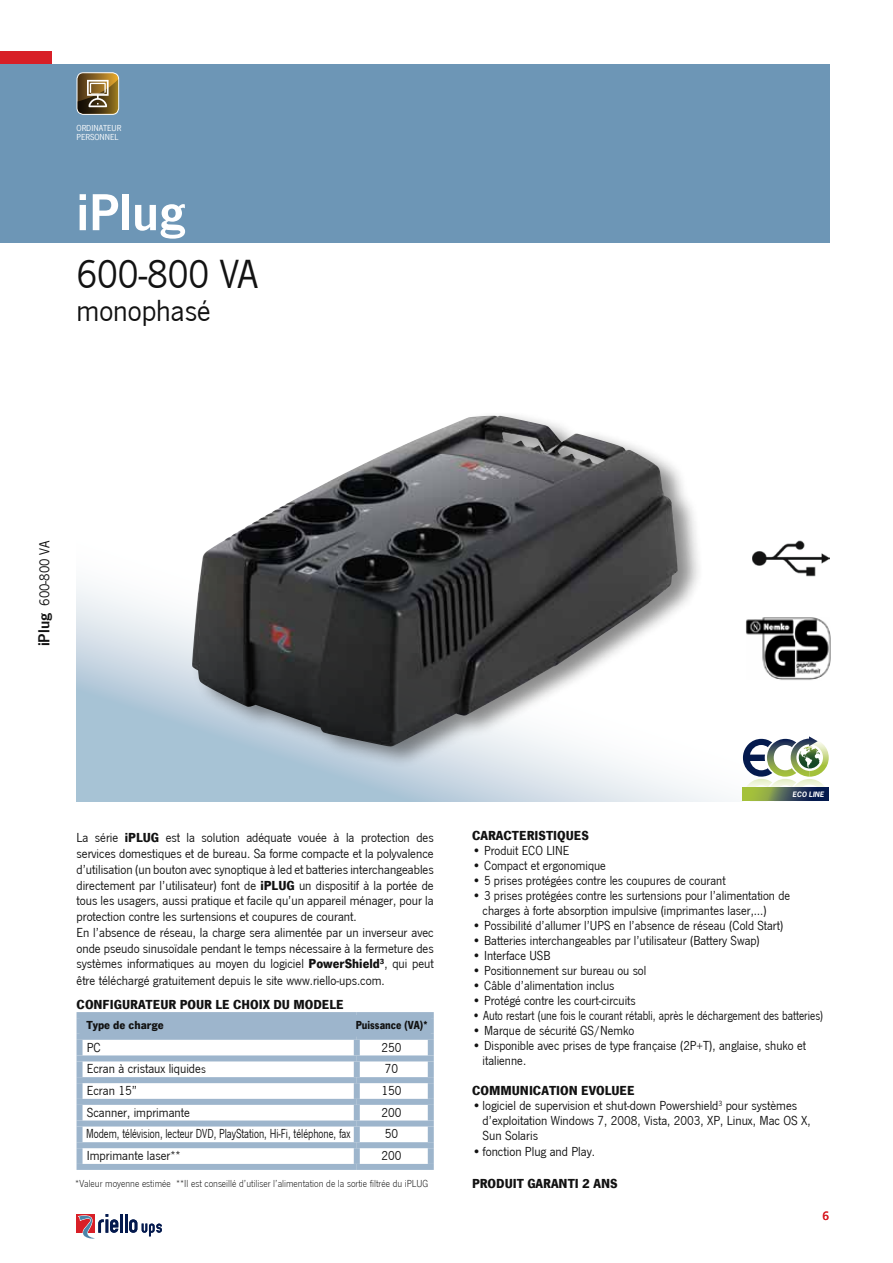
<style>
.page{position:relative;width:893px;height:1263px;background:#fff}
.page>*{position:absolute;margin:0;border:0;box-sizing:border-box;transform-origin:0 0}
.t1{font:600 54px "News Got T";color:#fff}
.t2{font:42px "News Got T";color:#121212}
.t3{font:31.5px "News Got T";color:#121212}
.t4{font:15px "News Got T";color:#121212}
.t5{font:13.5px/15.9px "News Got T";color:#121212}
.t6{font:700 13.5px "News Got T";color:#121212}
.t7{font:13.5px "News Got T";color:#121212;scale:.9 1}
.t8{font:13.5px "News Got T";color:#121212;scale:.83 1}
.t9{font:700 12px "News Got T";color:#121212;scale:.9 1}
.t10{font:700 12px "News Got T";color:#121212}
.t11{font:12px "Frutiger";color:#d81f27}
.t12{font:10.5px "News Got T Ligh";color:#121212}
.t13{font:9px/9px "News Got T";color:#fff}
.t14{font:italic 700 7.05px "News Gothic";color:#fff}
.s1{font-weight:600;font-size:16.5px}
.s2{font-weight:700}
.s3{font-size:12px}
</style>
<div class="page">
<svg style="left:77px;top:554px;width:738px;height:247px"></svg>
<div style="left:190px;top:410px;width:513px;height:358px;background:#121212;opacity:.49"></div>
<img style="left:192px;top:416px;width:486px;height:331px">
<img style="left:743px;top:602px;width:88px;height:90px">
<div style="left:0;top:64px;width:829px;height:178px;background:#6d96b6"></div>
<div style="left:0;top:51px;width:51px;height:13px;background:#d81f27"></div>
<hr style="left:120px;top:1214px;width:3px;height:19px;background:#041a4e">
<svg style="left:125px;top:1214px;width:37px;height:22px"></svg>
<svg style="left:77px;top:1214px;width:41px;height:25px"></svg>
<svg style="left:743px;top:736px;width:86px;height:65px"></svg>
<svg style="left:743px;top:788px;width:85px;height:12px"></svg>
<img style="left:753px;top:540px;width:76px;height:36px">
<div style="left:77px;top:72px;width:42px;height:43px;border:1px solid #fff;border-radius:6px"></div>
<svg style="left:77px;top:73px;width:42px;height:41px;background:#867045"></svg>
<div style="left:83px;top:1018px;width:345px;height:16px;background:#9db5cc"></div>
<svg style="left:83px;top:1040px;width:345px;height:124px"></svg>
<div style="left:77px;top:1012px;width:280px;height:6px;background:#9db5cc"></div>
<div style="left:77px;top:1018px;width:6px;height:16px;background:#9db5cc"></div>
<div style="left:357px;top:1012px;width:77px;height:6px;background:#9db5cc"></div>
<div style="left:354px;top:1018px;width:6px;height:16px;background:#9db5cc"></div>
<div style="left:428px;top:1018px;width:6px;height:16px;background:#9db5cc"></div>
<div style="left:77px;top:1034px;width:280px;height:6px;background:#9db5cc"></div>
<div style="left:77px;top:1040px;width:6px;height:15px;background:#9db5cc"></div>
<div style="left:357px;top:1034px;width:77px;height:6px;background:#9db5cc"></div>
<div style="left:354px;top:1040px;width:6px;height:15px;background:#9db5cc"></div>
<div style="left:428px;top:1040px;width:6px;height:15px;background:#9db5cc"></div>
<div style="left:77px;top:1055px;width:280px;height:6px;background:#9db5cc"></div>
<div style="left:77px;top:1061px;width:6px;height:16px;background:#9db5cc"></div>
<div style="left:357px;top:1055px;width:77px;height:6px;background:#9db5cc"></div>
<div style="left:354px;top:1061px;width:6px;height:16px;background:#9db5cc"></div>
<div style="left:428px;top:1061px;width:6px;height:16px;background:#9db5cc"></div>
<div style="left:77px;top:1077px;width:280px;height:6px;background:#9db5cc"></div>
<div style="left:77px;top:1083px;width:6px;height:16px;background:#9db5cc"></div>
<div style="left:357px;top:1077px;width:77px;height:6px;background:#9db5cc"></div>
<div style="left:354px;top:1083px;width:6px;height:16px;background:#9db5cc"></div>
<div style="left:428px;top:1083px;width:6px;height:16px;background:#9db5cc"></div>
<div style="left:77px;top:1099px;width:280px;height:6px;background:#9db5cc"></div>
<div style="left:77px;top:1105px;width:6px;height:15px;background:#9db5cc"></div>
<div style="left:357px;top:1099px;width:77px;height:6px;background:#9db5cc"></div>
<div style="left:354px;top:1105px;width:6px;height:15px;background:#9db5cc"></div>
<div style="left:428px;top:1105px;width:6px;height:15px;background:#9db5cc"></div>
<div style="left:77px;top:1120px;width:280px;height:6px;background:#9db5cc"></div>
<div style="left:77px;top:1126px;width:6px;height:16px;background:#9db5cc"></div>
<div style="left:357px;top:1120px;width:77px;height:6px;background:#9db5cc"></div>
<div style="left:354px;top:1126px;width:6px;height:16px;background:#9db5cc"></div>
<div style="left:428px;top:1126px;width:6px;height:16px;background:#9db5cc"></div>
<div style="left:77px;top:1142px;width:280px;height:6px;background:#9db5cc"></div>
<div style="left:77px;top:1148px;width:6px;height:16px;background:#9db5cc"></div>
<div style="left:357px;top:1142px;width:77px;height:6px;background:#9db5cc"></div>
<div style="left:354px;top:1148px;width:6px;height:16px;background:#9db5cc"></div>
<div style="left:428px;top:1148px;width:6px;height:16px;background:#9db5cc"></div>
<div style="left:77px;top:1164px;width:280px;height:6px;background:#9db5cc"></div>
<div style="left:357px;top:1164px;width:77px;height:6px;background:#9db5cc"></div>
<p class="t13" style="left:77px;top:123px;width:46px">ORDINATEUR<br>PERSONNEL</p>
<h1 class="t1" style="left:77px;top:181px;width:110px">iPlug</h1>
<h2 class="t2" style="left:77px;top:251px;width:183px">600-800 VA</h2>
<h3 class="t3" style="left:77px;top:294px;width:136px">monophasé</h3>
<p class="t4" style="left:36px;top:646px;width:107px;rotate:-90deg"><span class="s1">iPlug</span> 600-800 VA</p>
<p class="t5" style="left:77px;top:830px;width:359px">La série <span class="s2">iPLUG</span> est la solution adéquate vouée à la protection des services domestiques et de bureau. Sa forme compacte et la polyvalence d’utilisation (un bouton avec synoptique à led et batteries interchangeables directement par l’utilisateur) font de <span class="s2">iPLUG</span> un dispositif à la portée de tous les usagers, aussi pratique et facile qu’un appareil ménager, pour la protection contre les surtensions et coupures de courant.<br>En l’absence de réseau, la charge sera alimentée par un inverseur avec onde pseudo sinusoïdale pendant le temps nécessaire à la fermeture des systèmes informatiques au moyen du logiciel <span class="s2">PowerShield</span><sup>3</sup>, qui peut être téléchargé gratuitement depuis le site www.riello-ups.com.</p>
<p class="t6" style="left:77px;top:996px;width:269px">CONFIGURATEUR POUR LE CHOIX DU MODELE</p>
<p class="t10" style="left:86px;top:1018px;width:79px">Type de charge</p>
<p class="t9" style="left:356px;top:1018px;width:81px">Puissance (VA)*</p>
<p class="t5" style="left:87px;top:1039px;width:16px">PC</p>
<p class="t5" style="left:382px;top:1039px;width:21px">250</p>
<p class="t5" style="left:87px;top:1061px;width:120px">Ecran à cristaux liquide<span class="s3">s</span></p>
<p class="t5" style="left:385px;top:1061px;width:15px">70</p>
<p class="t5" style="left:87px;top:1083px;width:52px">Ecran 15”</p>
<p class="t5" style="left:382px;top:1083px;width:21px">150</p>
<p class="t5" style="left:87px;top:1104px;width:105px">Scanner, imprimante</p>
<p class="t5" style="left:382px;top:1104px;width:21px">200</p>
<p class="t8" style="left:86px;top:1126px;width:320px">Modem, télévision, lecteur DVD, PlayStation, Hi-Fi, téléphone, fax</p>
<p class="t5" style="left:385px;top:1126px;width:15px">50</p>
<p class="t5" style="left:87px;top:1148px;width:95px">Imprimante laser**</p>
<p class="t5" style="left:382px;top:1148px;width:21px">200</p>
<p class="t12" style="left:75px;top:1178px;width:354px">*Valeur moyenne estimée **Il est conseillé d’utiliser l’alimentation de la sortie filtrée du iPlug</p>
<p class="t14" style="left:793px;top:790px;width:33px">ECO LINE</p>
<p class="t6" style="left:472px;top:828px;width:118px">CARACTERISTIQUES</p>
<p class="t5" style="left:472px;top:843px;width:99px">• Produit ECO LINE</p>
<p class="t5" style="left:472px;top:858px;width:135px">• Compact et ergonomique</p>
<p class="t5" style="left:472px;top:873px;width:255px">• 5 prises protégées contre les coupures de courant</p>
<p class="t5" style="left:483px;top:888px;width:309px;line-height:15px;text-indent:-11px">• 3 prises protégées contre les surtensions pour l’alimentation de charges à forte absorption impulsive (imprimantes laser,…)</p>
<p class="t5" style="left:472px;top:918px;width:313px">• Possibilité d’allumer l’UPS en l’absence de réseau (Cold Start)</p>
<p class="t5" style="left:472px;top:933px;width:290px">• Batteries interchangeables par l’utilisateur (Battery Swap)</p>
<p class="t5" style="left:472px;top:948px;width:80px">• Interface USB</p>
<p class="t5" style="left:472px;top:963px;width:176px">• Positionnement sur bureau ou sol</p>
<p class="t5" style="left:472px;top:978px;width:144px">• Câble d’alimentation inclus</p>
<p class="t5" style="left:472px;top:993px;width:165px">• Protégé contre les court-circuits</p>
<p class="t7" style="left:472px;top:1008px;width:392px">• Auto restart (une fois le courant rétabli, après le déchargement des batteries)</p>
<p class="t5" style="left:472px;top:1023px;width:164px">• Marque de sécurité GS/Nemko</p>
<p class="t5" style="left:483px;top:1038px;width:325px;line-height:15px;text-indent:-11px">• Disponible avec prises de type française (2P+T), anglaise, shuko et italienne.</p>
<p class="t6" style="left:472px;top:1083px;width:164px">COMMUNICATION EVOLUEE</p>
<p class="t5" style="left:483px;top:1098px;width:330px;line-height:15px;text-indent:-11px">•logiciel de supervision et shut-down Powershield<sup>3</sup> pour systèmes d’exploitation Windows 7, 2008, Vista, 2003, XP, Linux, Mac OS X,<br>Sun Solaris</p>
<p class="t5" style="left:472px;top:1144px;width:125px">•fonction Plug and Play.</p>
<p class="t6" style="left:472px;top:1175px;width:147px">PRODUIT GARANTI 2 ANS</p>
<p class="t11" style="left:822px;top:1209px;width:8px">6</p>
</div>
